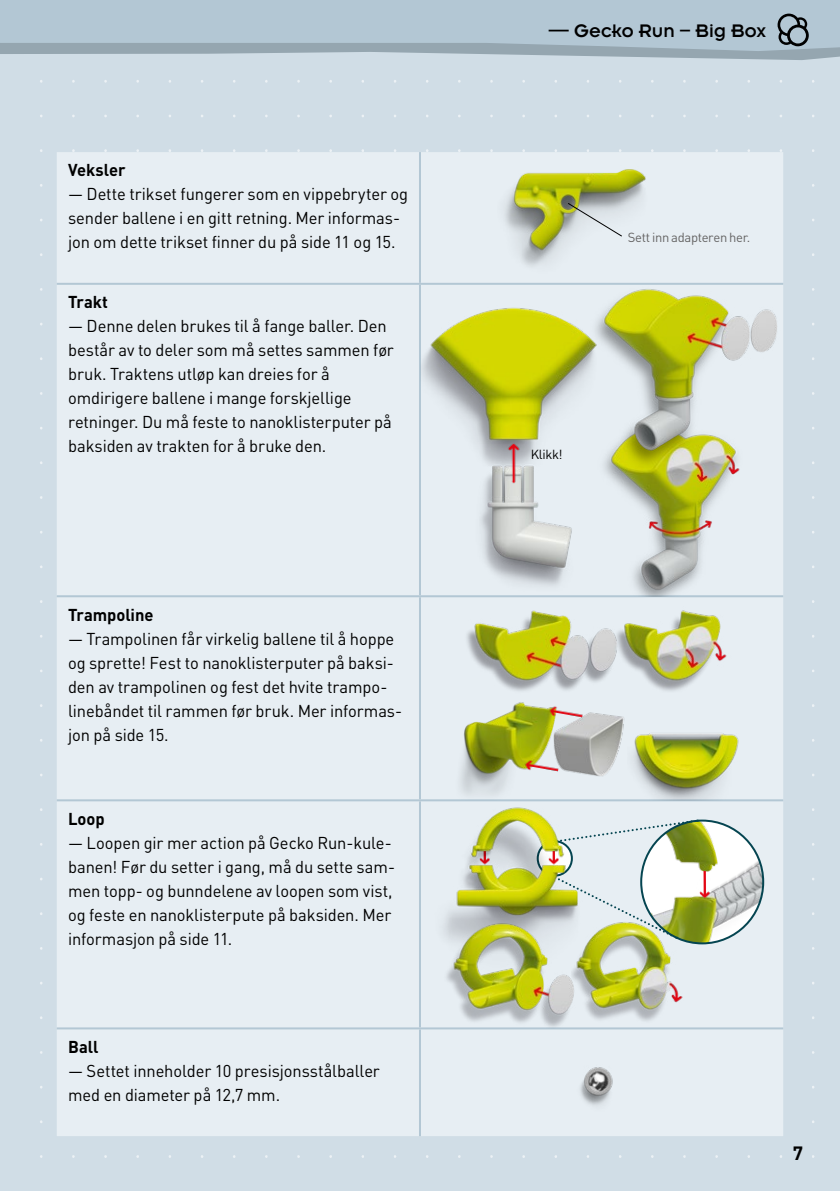
<style>
.page{position:relative;width:840px;height:1191px;background:#fff}
.page>*{position:absolute;margin:0;border:0;box-sizing:border-box;transform-origin:0 0}
.t1{font:20px "Insignia LT Pro";color:#000}
.t2{font:700 19px "DINOT";color:#000}
.t3{font:17px/24px "DINOT";letter-spacing:-.005em;color:#000}
.t4{font:700 17px "DINOT";letter-spacing:-.005em;color:#000}
.t5{font:13px "DINOT";letter-spacing:-.025em;color:#646363}
.t6{font:13px "DINOT";letter-spacing:-.02em;color:#000}
</style>
<div class="page">
<div style="left:0;top:0;width:839px;height:1191px;background:#d0dde6"></div>
<svg style="left:0;top:51px;width:839px;height:9px"></svg>
<svg style="left:0;top:0;width:839px;height:51px;background:#afc2cf"></svg>
<svg style="left:777px;top:14px;width:31px;height:32px"></svg>
<div style="left:57px;top:152px;width:725px;height:984px;background:#e7eef3"></div>
<hr style="left:419px;top:152px;width:2px;height:131px;background:#b3c7d4">
<hr style="left:57px;top:283px;width:363px;height:2px;background:#b3c7d4">
<hr style="left:420px;top:283px;width:362px;height:2px;background:#b3c7d4">
<hr style="left:419px;top:285px;width:2px;height:310px;background:#b3c7d4">
<hr style="left:57px;top:595px;width:363px;height:2px;background:#b3c7d4">
<hr style="left:420px;top:595px;width:362px;height:2px;background:#b3c7d4">
<hr style="left:419px;top:597px;width:2px;height:202px;background:#b3c7d4">
<hr style="left:57px;top:799px;width:363px;height:2px;background:#b3c7d4">
<hr style="left:420px;top:799px;width:362px;height:2px;background:#b3c7d4">
<hr style="left:419px;top:801px;width:2px;height:226px;background:#b3c7d4">
<hr style="left:57px;top:1027px;width:363px;height:2px;background:#b3c7d4">
<hr style="left:420px;top:1027px;width:362px;height:2px;background:#b3c7d4">
<hr style="left:419px;top:1029px;width:2px;height:107px;background:#b3c7d4">
<img style="left:561px;top:1058px;width:61px;height:54px">
<img style="left:474px;top:149px;width:194px;height:142px">
<img style="left:421px;top:299px;width:216px;height:316px">
<img style="left:566px;top:467px;width:188px;height:129px">
<img style="left:558px;top:260px;width:225px;height:207px">
<svg style="left:566px;top:202px;width:56px;height:35px"></svg>
<img style="left:506px;top:437px;width:18px;height:51px">
<img style="left:462px;top:597px;width:169px;height:100px">
<img style="left:611px;top:601px;width:126px;height:91px">
<img style="left:630px;top:728px;width:111px;height:72px">
<img style="left:447px;top:696px;width:183px;height:108px">
<img style="left:518px;top:752px;width:42px;height:20px">
<img style="left:542px;top:698px;width:42px;height:23px">
<img style="left:640px;top:820px;width:122px;height:123px;border-radius:61px">
<img style="left:693px;top:870px;width:17px;height:34px">
<svg style="left:601px;top:818px;width:96px;height:26px;background:#c0cdbb"></svg>
<svg style="left:601px;top:872px;width:75px;height:41px;background:#e7edef"></svg>
<img style="left:424px;top:772px;width:177px;height:141px">
<img style="left:417px;top:911px;width:175px;height:117px">
<img style="left:571px;top:913px;width:121px;height:110px">
<p class="t4" style="left:68px;top:159px;width:59px">Veksler</p>
<p class="t3" style="left:68px;top:182px;width:341px">— Dette trikset fungerer som en vippebryter og sender ballene i en gitt retning. Mer informas&shy;jon om dette trikset finner du på side 11 og 15.</p>
<p class="t4" style="left:68px;top:291px;width:41px">Trakt</p>
<p class="t3" style="left:68px;top:314px;width:327px">— Denne delen brukes til å fange baller. Den består av to deler som må settes sammen før bruk. Traktens utløp kan dreies for å omdirigere ballene i mange forskjellige retninger. Du må feste to nanoklisterputer på baksiden av trakten for å bruke den.</p>
<p class="t4" style="left:68px;top:603px;width:87px">Trampoline</p>
<p class="t3" style="left:68px;top:626px;width:335px">— Trampolinen får virkelig ballene til å hoppe og sprette! Fest to nanoklisterputer på baksi&shy;den av trampolinen og fest det hvite trampo&shy;linebåndet til rammen før bruk. Mer informas&shy;jon på side 15.</p>
<p class="t4" style="left:68px;top:807px;width:38px">Loop</p>
<p class="t3" style="left:68px;top:830px;width:328px">— Loopen gir mer action på Gecko Run-kule&shy;banen! Før du setter i gang, må du sette sam&shy;men topp- og bunndelene av loopen som vist, og feste en nanoklisterpute på baksiden. Mer informasjon på side 11.</p>
<p class="t4" style="left:68px;top:1035px;width:32px">Ball</p>
<p class="t3" style="left:68px;top:1058px;width:313px">— Settet inneholder 10 presisjonsstålballer med en diameter på 12,7 mm.</p>
<p class="t1" style="left:548px;top:20px;width:219px">— Gecko Run – Big Box</p>
<p class="t5" style="left:627px;top:229px;width:124px">Sett inn adapteren her.</p>
<p class="t6" style="left:530px;top:446px;width:34px">Klikk!</p>
<p class="t2" style="left:792px;top:1140px;width:12px">7</p>
</div>
